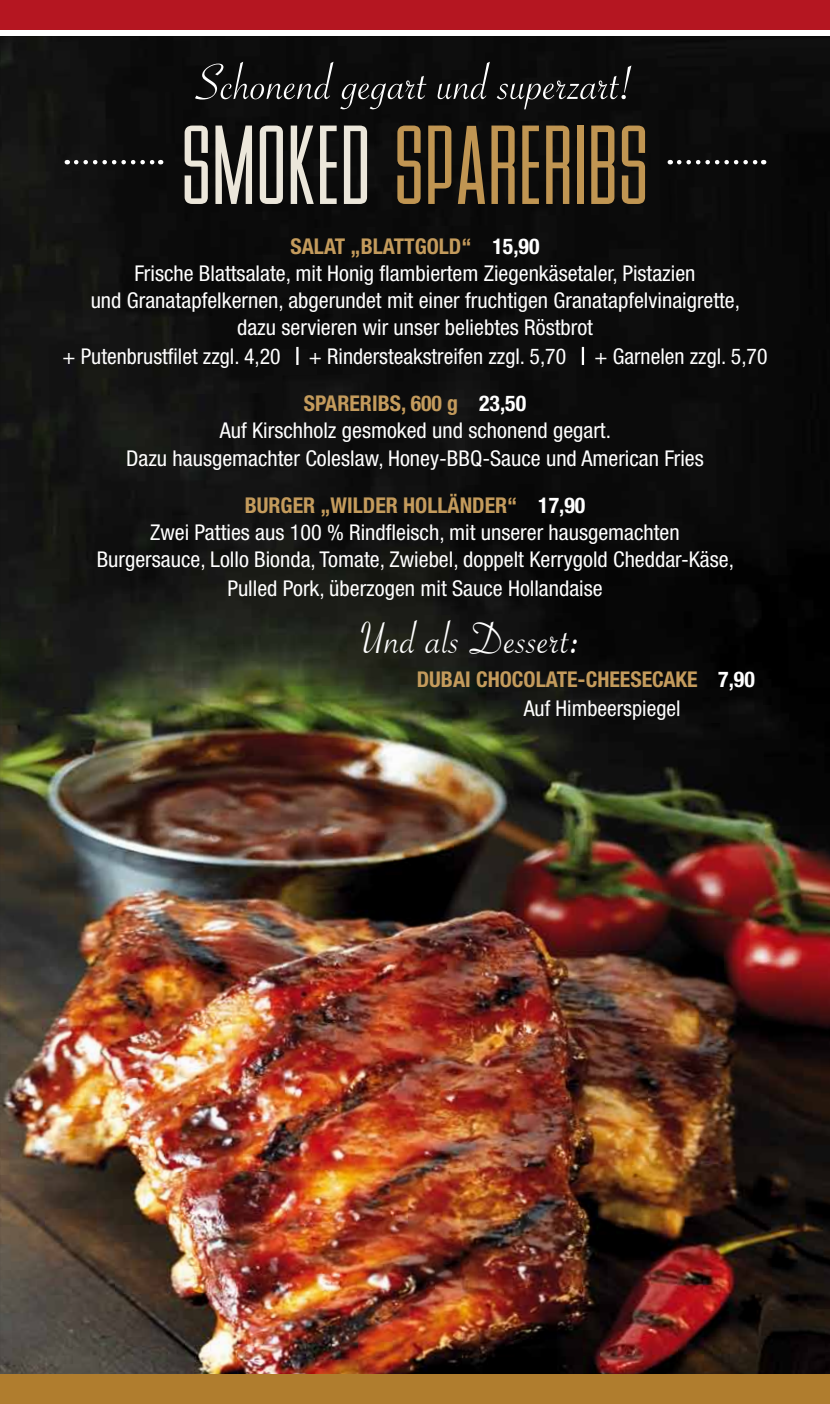
<style>
.page{position:relative;width:830px;height:1404px;background:#fff}
.page>*{position:absolute;margin:0;border:0;box-sizing:border-box;transform-origin:0 0}
.t1{font:93px "B Style";color:#c09552;scale:1.06 1}
.t2{font:54px "Savoye Let Plain";color:#fff}
.t3{font:48px "Savoye Let Plain";letter-spacing:.01em;color:#fff}
.t4{font:condensed 21.75px/27.8px "Helvetica Neue";color:#fff;text-align:center}
.t5{font:700 condensed 21.75px/28.7px "Helvetica Neue";color:#c49b5c}
.s1{color:#ece7db}
.s2{color:#fff}
.s3{font-weight:700;color:#c49b5c}
.s4{font-weight:700}
.s5{font-weight:400;color:#fff}
</style>
<div class="page">
<img style="left:0;top:36px;width:829px;height:1337px">
<div style="left:0;top:1373px;width:829px;height:30px;background:#b07d2e"></div>
<div style="left:0;top:0;width:829px;height:30px;background:#b51621"></div>
<svg style="left:76px;top:160px;width:85px;height:4px"></svg>
<svg style="left:678px;top:160px;width:85px;height:4px"></svg>
<svg style="left:296px;top:347px;width:2px;height:18px"></svg>
<svg style="left:581px;top:347px;width:2px;height:18px"></svg>
<h2 class="t2" style="left:196px;top:46px;width:439px">Schonend gegart und superzart!</h2>
<h1 class="t1" style="left:181px;top:103px;width:442px"><span class="s1">SMOKED</span> SPARERIBS</h1>
<p class="t5" style="left:290px;top:232px;width:94px">SALAT „BLATT</p>
<p class="t5" style="left:414px;top:232px;width:126px">GOLD“ <span class="s2">15,90</span></p>
<p class="t4" style="left:134px;top:259px;width:562px">Frische Blattsalate, mit Honig flambiertem Ziegenkäsetaler, Pistazien</p>
<p class="t4" style="left:91px;top:286px;width:650px">und Granatapfelkernen, abgerundet mit einer fruchtigen Granatapfelvinaigrette,</p>
<p class="t4" style="left:237px;top:313px;width:357px">dazu servieren wir unser beliebtes Röstbrot</p>
<p class="t4" style="left:62px;top:342px;width:219px">+ Putenbrustfilet zzgl. 4,20</p>
<p class="t4" style="left:309px;top:342px;width:258px">+ Rindersteakstreifen zzgl. 5,70</p>
<p class="t4" style="left:594px;top:342px;width:174px">+ Garnelen zzgl. 5,70</p>
<p class="t4" style="left:126px;top:389px;width:579px"><span class="s3">SPARERIBS, 600 G</span> <span class="s4">23,50<br></span>Auf Kirschholz gesmoked und schonend gegart.<br>Dazu hausgemachter Coleslaw, Honey-BBQ-Sauce und American Fries</p>
<p class="t5" style="left:244px;top:490px;width:37px">BURGER</p>
<p class="t5" style="left:320px;top:490px;width:266px">„WILDER HOLLÄNDER“ <span class="s2">17,90</span></p>
<p class="t4" style="left:150px;top:518px;width:530px">Zwei Patties aus 100 % Rindfleisch, mit unserer hausgemachten</p>
<p class="t4" style="left:97px;top:545px;width:638px">Burgersauce, Lollo Bionda, Tomate, Zwiebel, doppelt Kerrygold Cheddar-Käse,</p>
<p class="t4" style="left:227px;top:573px;width:376px">Pulled Pork, überzogen mit Sauce Hollandaise</p>
<h3 class="t3" style="left:360px;top:606px;width:223px">Und als Dessert:</h3>
<p class="t5" style="left:416px;top:664px;width:13px">DUBA</p>
<p class="t5" style="left:523px;top:664px;width:232px;text-indent:-59px">I CHOCOLATE-CHEESECAKE <span class="s2">7,90<br></span><span class="s5">Auf Himbeerspiegel</span></p>
</div>
